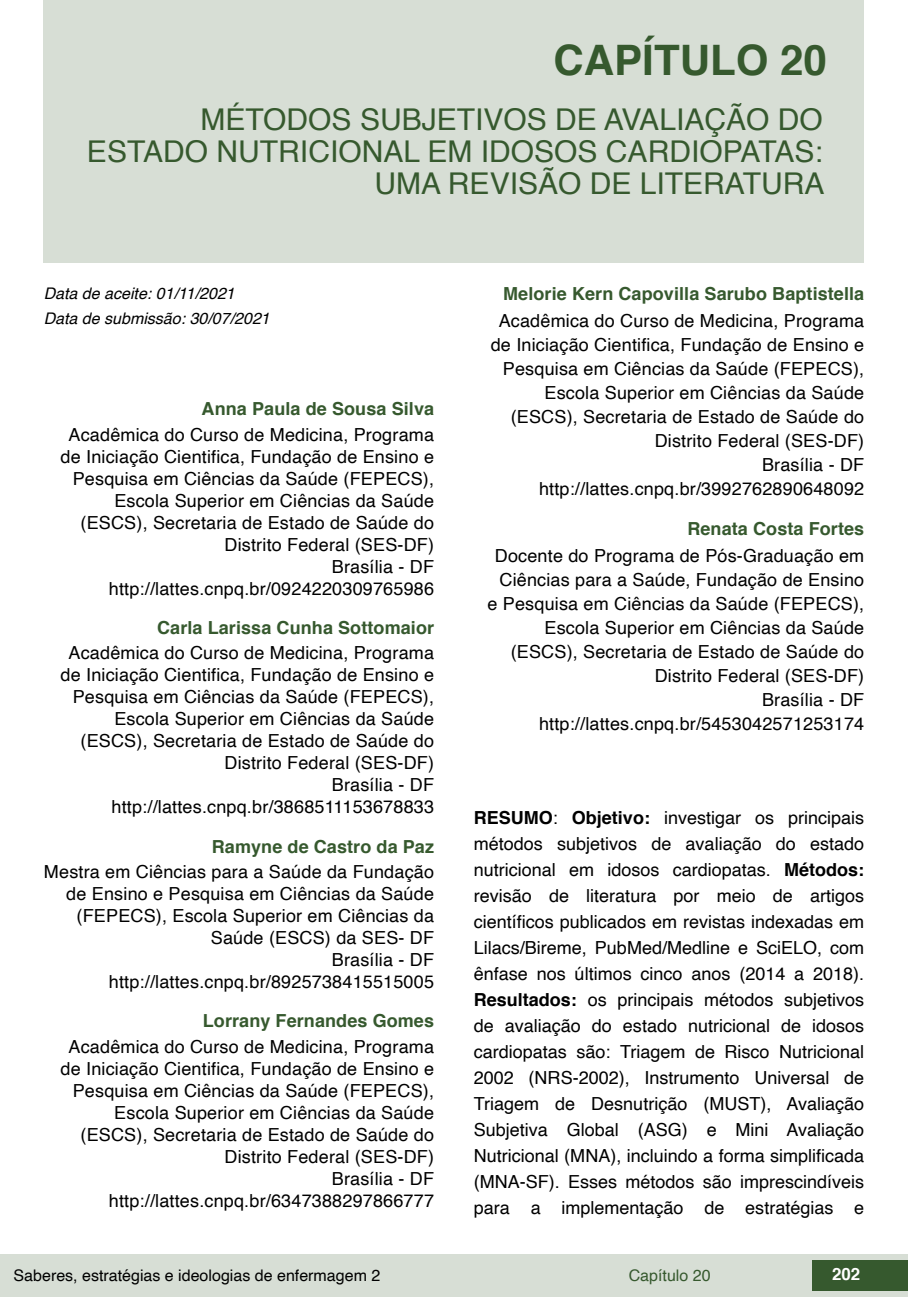
<style>
.page{position:relative;width:908px;height:1304px;background:#fff}
.page>*{position:absolute;margin:0;border:0;box-sizing:border-box;transform-origin:0 0}
.t1{font:700 42px "Helvetica";color:#36592e}
.t2{font:30px/32px "Helvetica";color:#36592e;text-align:right}
.t3{font:18px/22px "Helvetica";letter-spacing:.01em;color:#000;text-align:right}
.t4{font:700 18px "Helvetica";letter-spacing:.005em;color:#36592e}
.t5{font:700 16.8px "Helvetica";color:#fff}
.t6{font:italic 16px "Helvetica";color:#000}
.t7{font:16px "Helvetica";color:#000}
.t8{font:16px "Helvetica";color:#36592e}
.s1{font-weight:700}
</style>
<div class="page">
<div style="left:0;top:1254px;width:906px;height:43px;background:#d7ded5"></div>
<div style="left:812px;top:1261px;width:95px;height:30px;background:#36592e"></div>
<div style="left:44px;top:0;width:819px;height:263px;background:#d7ded5"></div>
<h1 class="t1" style="left:553px;top:26px;width:275px">CAPÍTULO 20</h1>
<h2 class="t2" style="left:87px;top:104px;width:738px">MÉTODOS SUBJETIVOS DE AVALIAÇÃO DO<br>ESTADO NUTRICIONAL EM IDOSOS CARDIOPATAS:<br>UMA REVISÃO DE LITERATURA</h2>
<p class="t6" style="left:44px;top:280px;width:192px">Data de aceite: 01/11/2021</p>
<p class="t6" style="left:44px;top:306px;width:227px">Data de submissão: 30/07/2021</p>
<p class="t4" style="left:201px;top:395px;width:234px">Anna Paula de Sousa Silva</p>
<p class="t3" style="left:61px;top:424px;width:375px">Acadêmica do Curso de Medicina, Programa de Iniciação Cientifica, Fundação de Ensino e Pesquisa em Ciências da Saúde (FEPECS), Escola Superior em Ciências da Saúde (ESCS), Secretaria de Estado de Saúde do Distrito Federal (SES-DF)<br>Brasília - DF http://lattes.cnpq.br/0924220309765986</p>
<p class="t4" style="left:157px;top:613px;width:278px">Carla Larissa Cunha Sottomaior</p>
<p class="t3" style="left:61px;top:643px;width:375px">Acadêmica do Curso de Medicina, Programa de Iniciação Cientifica, Fundação de Ensino e Pesquisa em Ciências da Saúde (FEPECS), Escola Superior em Ciências da Saúde (ESCS), Secretaria de Estado de Saúde do Distrito Federal (SES-DF)<br>Brasília - DF http://lattes.cnpq.br/3868511153678833</p>
<p class="t4" style="left:212px;top:832px;width:224px">Ramyne de Castro da Paz</p>
<p class="t3" style="left:44px;top:861px;width:391px">Mestra em Ciências para a Saúde da Fundação de Ensino e Pesquisa em Ciências da Saúde (FEPECS), Escola Superior em Ciências da Saúde (ESCS) da SES- DF<br>Brasília - DF http://lattes.cnpq.br/8925738415515005</p>
<p class="t4" style="left:203px;top:1007px;width:233px">Lorrany Fernandes Gomes</p>
<p class="t3" style="left:61px;top:1036px;width:375px">Acadêmica do Curso de Medicina, Programa de Iniciação Cientifica, Fundação de Ensino e Pesquisa em Ciências da Saúde (FEPECS), Escola Superior em Ciências da Saúde (ESCS), Secretaria de Estado de Saúde do Distrito Federal (SES-DF)<br>Brasília - DF http://lattes.cnpq.br/6347388297866777</p>
<p class="t4" style="left:503px;top:279px;width:362px">Melorie Kern Capovilla Sarubo Baptistella</p>
<p class="t3" style="left:490px;top:310px;width:375px;line-height:24px">Acadêmica do Curso de Medicina, Programa de Iniciação Cientifica, Fundação de Ensino e Pesquisa em Ciências da Saúde (FEPECS), Escola Superior em Ciências da Saúde (ESCS), Secretaria de Estado de Saúde do Distrito Federal (SES-DF)<br>Brasília - DF http://lattes.cnpq.br/3992762890648092</p>
<p class="t4" style="left:687px;top:514px;width:178px">Renata Costa Fortes</p>
<p class="t3" style="left:487px;top:544px;width:378px;line-height:24px">Docente do Programa de Pós-Graduação em Ciências para a Saúde, Fundação de Ensino e Pesquisa em Ciências da Saúde (FEPECS), Escola Superior em Ciências da Saúde (ESCS), Secretaria de Estado de Saúde do Distrito Federal (SES-DF)<br>Brasília - DF http://lattes.cnpq.br/5453042571253174</p>
<p class="t3" style="left:473px;top:805px;width:392px;line-height:26px;text-align:justify"><span class="s1">RESUMO</span>: <span class="s1">Objetivo:</span> investigar os principais métodos subjetivos de avaliação do estado nutricional em idosos cardiopatas. <span class="s1">Métodos: </span>revisão de literatura por meio de artigos científicos publicados em revistas indexadas em Lilacs/Bireme, PubMed/Medline e SciELO, com ênfase nos últimos cinco anos (2014 a 2018).<br><span class="s1">Resultados:</span> os principais métodos subjetivos de avaliação do estado nutricional de idosos cardiopatas são: Triagem de Risco Nutricional 2002 (NRS-2002), Instrumento Universal de Triagem de Desnutrição (MUST), Avaliação Subjetiva Global (ASG) e Mini Avaliação Nutricional (MNA), incluindo a forma simplificada (MNA-SF). Esses métodos são imprescindíveis para a implementação de estratégias e</p>
<p class="t7" style="left:14px;top:1263px;width:368px">Saberes, estratégias e ideologias de enfermagem 2</p>
<p class="t8" style="left:628px;top:1263px;width:83px">Capítulo 20</p>
<p class="t5" style="left:831px;top:1261px;width:30px">202</p>
</div>
